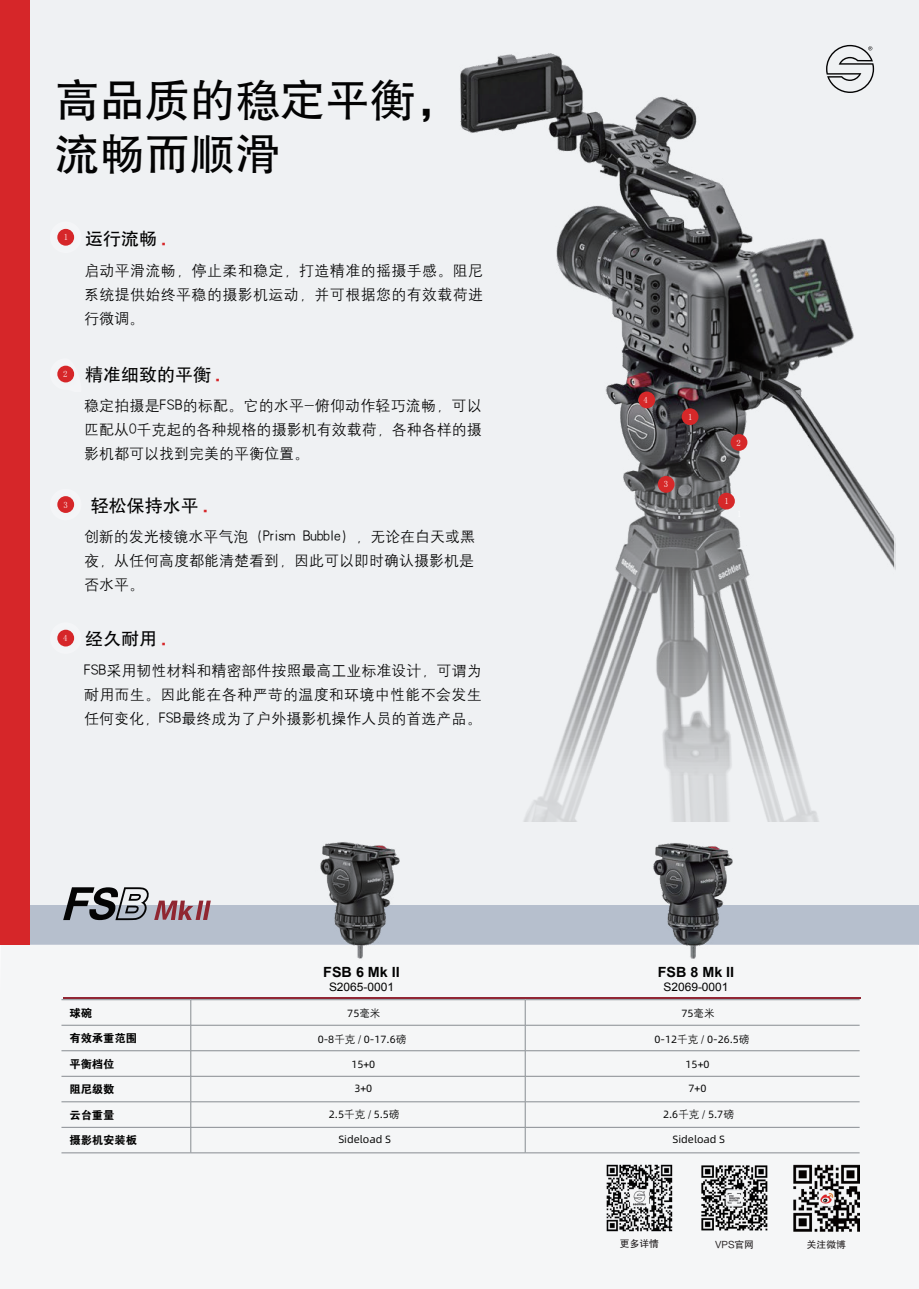
<style>
.page{position:relative;width:919px;height:1289px;background:#fff}
.page>*{position:absolute;margin:0;border:0;box-sizing:border-box;transform-origin:0 0}
.t1{font:45px/54px "FZHTK GBK1 0";color:#030303}
.t2{font:18px "FZHTK GBK1 0";color:#030303}
.t3{font:15px/24px "H Yg 2 gj";color:#030303;text-align:justify}
.t4{font:700 14.1px "Arial";color:#030303}
.t5{font:11.7px "Arial";color:#030303}
.t6{font:11.25px "FZDHTJW GB1 0";color:#030303}
.t7{font:10.5px "Alibaba Sans";color:#030303}
.t8{font:9.75px "FZHTK GBK1 0";color:#231f20}
.t9{font:500 8.7px "Full Sans LC 70";color:#fff}
.s1{font-size:21px;color:#d62629}
.s2{font-family:"FZZDXK GBK1 0"}
</style>
<div class="page">
<div style="left:13px;top:904px;width:905px;height:40px;background:#b6bfcd"></div>
<div style="left:0;top:944px;width:918px;height:344px;background:#f5f6f7"></div>
<div style="left:0;top:0;width:918px;height:904px;background:#eff1f3"></div>
<img style="left:299px;top:842px;width:117px;height:117px">
<img style="left:632px;top:821px;width:117px;height:138px">
<hr style="left:61px;top:1024px;width:130px;height:1px;background:#878c91">
<hr style="left:61px;top:1050px;width:130px;height:1px;background:#878c91">
<hr style="left:61px;top:1075px;width:130px;height:1px;background:#878c91">
<hr style="left:61px;top:1101px;width:130px;height:1px;background:#878c91">
<hr style="left:61px;top:1126px;width:130px;height:1px;background:#878c91">
<hr style="left:61px;top:1152px;width:130px;height:1px;background:#878c91">
<hr style="left:191px;top:1024px;width:334px;height:1px;background:#878c91">
<hr style="left:525px;top:1024px;width:334px;height:1px;background:#878c91">
<hr style="left:191px;top:1050px;width:334px;height:1px;background:#878c91">
<hr style="left:525px;top:1050px;width:334px;height:1px;background:#878c91">
<hr style="left:191px;top:1075px;width:334px;height:1px;background:#878c91">
<hr style="left:525px;top:1075px;width:334px;height:1px;background:#878c91">
<hr style="left:191px;top:1101px;width:334px;height:1px;background:#878c91">
<hr style="left:525px;top:1101px;width:334px;height:1px;background:#878c91">
<hr style="left:191px;top:1126px;width:334px;height:1px;background:#878c91">
<svg style="left:190px;top:1000px;width:1px;height:152px"></svg>
<hr style="left:525px;top:1126px;width:334px;height:1px;background:#878c91">
<svg style="left:525px;top:1000px;width:1px;height:152px"></svg>
<hr style="left:191px;top:1152px;width:334px;height:1px;background:#878c91">
<hr style="left:525px;top:1152px;width:334px;height:1px;background:#878c91">
<hr style="left:61px;top:999px;width:130px;height:1px;background:#878c91">
<hr style="left:191px;top:999px;width:334px;height:1px;background:#878c91">
<hr style="left:525px;top:999px;width:334px;height:1px;background:#878c91">
<hr style="left:63px;top:997px;width:797px;height:2px;background:#912634">
<div style="left:50px;top:221px;width:31px;height:32px;background:#f3f5f7;border-radius:50%"></div>
<div style="left:57px;top:229px;width:17px;height:17px;background:#d62629;border-radius:50%"></div>
<svg style="left:57px;top:368px;width:18px;height:15px"></svg>
<div style="left:57px;top:365px;width:17px;height:17px;background:#d62629;border-radius:50%"></div>
<div style="left:50px;top:489px;width:31px;height:31px;background:#f3f5f7;border-radius:50%"></div>
<div style="left:57px;top:496px;width:17px;height:17px;background:#d62629;border-radius:50%"></div>
<svg style="left:63px;top:887px;width:148px;height:33px"></svg>
<div style="left:0;top:0;width:30px;height:944px;background:#d62629"></div>
<div style="left:50px;top:622px;width:31px;height:32px;background:#f3f5f7;border-radius:50%"></div>
<div style="left:57px;top:629px;width:17px;height:17px;background:#d62629;border-radius:50%"></div>
<img style="left:606px;top:1164px;width:67px;height:68px">
<img style="left:701px;top:1165px;width:67px;height:66px">
<img style="left:793px;top:1164px;width:66px;height:66px">
<img style="left:460px;top:44px;width:435px;height:777px">
<div style="left:718px;top:492px;width:16px;height:17px;background:#d62829;border-radius:50%"></div>
<div style="left:681px;top:408px;width:17px;height:17px;background:#d62829;border-radius:50%"></div>
<div style="left:730px;top:434px;width:17px;height:17px;background:#d62829;border-radius:50%"></div>
<div style="left:657px;top:476px;width:17px;height:16px;background:#d62829;border-radius:50%"></div>
<div style="left:638px;top:391px;width:17px;height:17px;background:#d62829;border-radius:50%"></div>
<h1 class="t1" style="left:55px;top:74px;width:407px">高品质的稳定平衡，流畅而顺滑</h1>
<p class="t9" style="left:64px;top:233px;width:6px">1</p>
<p class="t2" style="left:85px;top:229px;width:83px">运行流畅 <span class="s1">.</span></p>
<p class="t3" style="left:84px;top:259px;width:400px">启动平滑流畅，停止柔和稳定，打造精准的摇摄手感。阻尼系统提供始终平稳的摄影机运动，并可根据您的有效载荷进行微调。</p>
<p class="t9" style="left:63px;top:369px;width:6px">2</p>
<p class="t2" style="left:85px;top:364px;width:137px">精准细致的平衡 <span class="s1">.</span></p>
<p class="t3" style="left:84px;top:393px;width:399px">稳定拍摄是FSB的标配。它的水平-俯仰动作轻巧流畅，可以匹配从0千克起的各种规格的摄影机有效载荷，各种各样的摄影机都可以找到完美的平衡位置。</p>
<p class="t9" style="left:63px;top:500px;width:6px">3</p>
<p class="t2" style="left:91px;top:495px;width:119px">轻松保持水平 <span class="s1">.</span></p>
<p class="t3" style="left:84px;top:524px;width:392px">创新的发光棱镜水平气泡（Prism Bubble），无论在白天或黑夜，从任何高度都能清楚看到，因此可以即时确认摄影机是否水平。</p>
<p class="t9" style="left:63px;top:633px;width:6px">4</p>
<p class="t2" style="left:85px;top:629px;width:83px">经久耐用 <span class="s1">.</span></p>
<p class="t3" style="left:84px;top:658px;width:399px">FSB采用韧性材料和精密部件按照最高工业标准设计，可谓为耐用而生。因此能在各种严苛的温度和环境中性能不会发生任何变化，FSB最终成为了户外摄影机操作人员的首选产品。</p>
<p class="t4" style="left:323px;top:962px;width:78px">FSB 6 Mk II</p>
<p class="t5" style="left:329px;top:979px;width:67px">S2065-0001</p>
<p class="t6" style="left:69px;top:1006px;width:24px">球碗</p>
<p class="t6" style="left:69px;top:1032px;width:69px">有效承重范围</p>
<p class="t6" style="left:69px;top:1057px;width:46px">平衡档位</p>
<p class="t6" style="left:69px;top:1083px;width:46px">阻尼级数</p>
<p class="t6" style="left:69px;top:1108px;width:46px">云台重量</p>
<p class="t6" style="left:69px;top:1134px;width:69px">摄影机安装板</p>
<p class="t7" style="left:347px;top:1004px;width:35px">75<span class="s2">毫米</span></p>
<p class="t7" style="left:317px;top:1030px;width:90px">0-8<span class="s2">千克 /</span> 0-17.6<span class="s2">磅</span></p>
<p class="t7" style="left:351px;top:1056px;width:25px">15+0</p>
<p class="t7" style="left:354px;top:1080px;width:19px">3+0</p>
<p class="t7" style="left:329px;top:1106px;width:72px">2.5<span class="s2">千克 /</span> 5.5<span class="s2">磅</span></p>
<p class="t7" style="left:338px;top:1131px;width:54px">Sideload S</p>
<p class="t9" style="left:643px;top:395px;width:6px">4</p>
<p class="t9" style="left:688px;top:412px;width:6px">1</p>
<p class="t9" style="left:663px;top:480px;width:6px">3</p>
<p class="t9" style="left:736px;top:438px;width:6px">2</p>
<p class="t9" style="left:724px;top:496px;width:6px">1</p>
<p class="t4" style="left:657px;top:962px;width:78px">FSB 8 Mk II</p>
<p class="t5" style="left:663px;top:979px;width:67px">S2069-0001</p>
<p class="t7" style="left:681px;top:1004px;width:35px">75<span class="s2">毫米</span></p>
<p class="t7" style="left:654px;top:1030px;width:96px">0-12<span class="s2">千克 /</span> 0-26.5<span class="s2">磅</span></p>
<p class="t7" style="left:685px;top:1056px;width:25px">15+0</p>
<p class="t7" style="left:688px;top:1080px;width:19px">7+0</p>
<p class="t7" style="left:663px;top:1106px;width:72px">2.6<span class="s2">千克 /</span> 5.7<span class="s2">磅</span></p>
<p class="t7" style="left:672px;top:1131px;width:54px">Sideload S</p>
<p class="t8" style="left:620px;top:1238px;width:40px">更多详情</p>
<p class="t8" style="left:715px;top:1238px;width:40px">VPS官网</p>
<p class="t8" style="left:806px;top:1238px;width:40px">关注微博</p>
</div>
